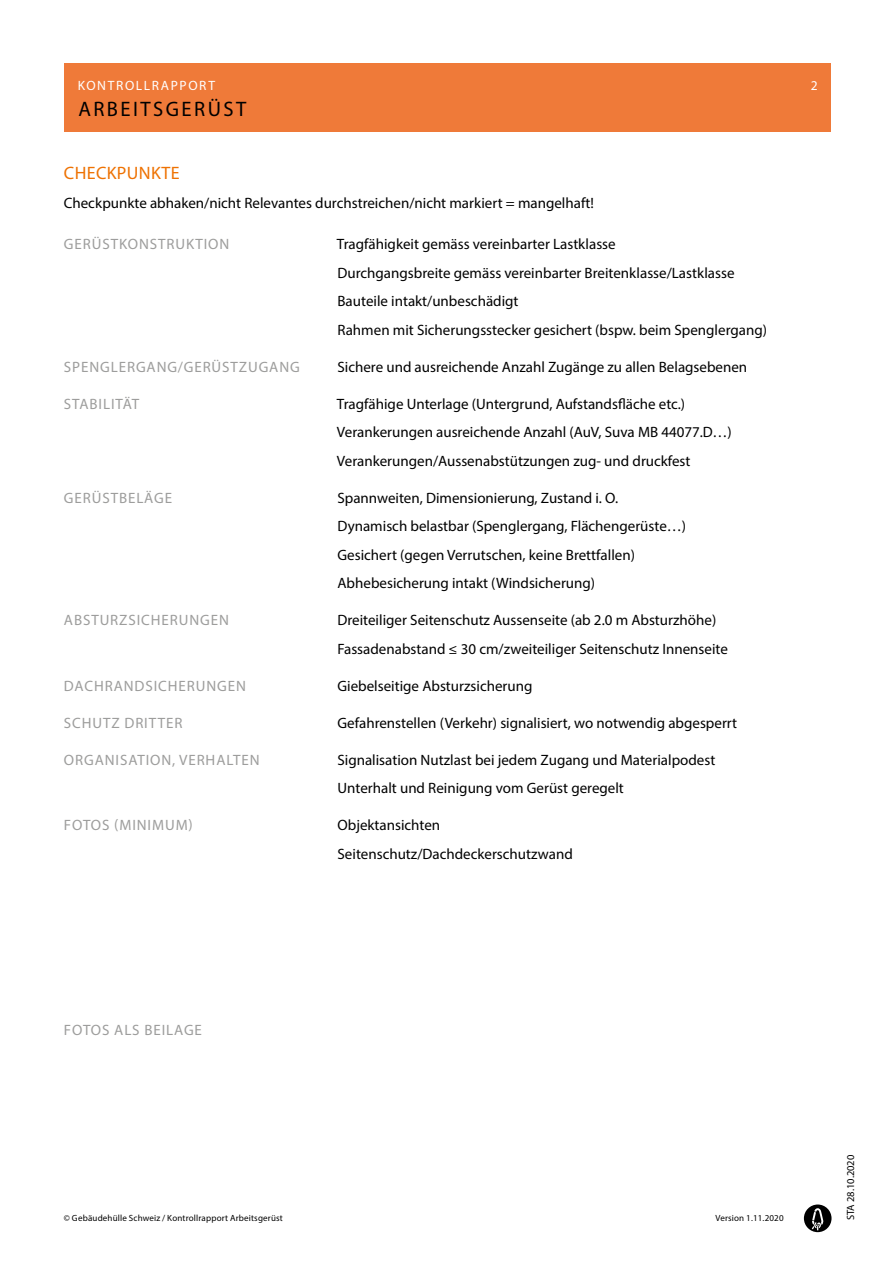
<style>
.page{position:relative;width:893px;height:1263px;background:#fff}
.page>*{position:absolute;margin:0;border:0;box-sizing:border-box;transform-origin:0 0}
.t1{font:21px "Myriad Pro";letter-spacing:.12em;color:#000}
.t2{font:18px "Myriad Pro";letter-spacing:.02em;color:#ee7203}
.t3{font:15px/28.5px "Myriad Pro";color:#000}
.t4{font:15px "Myriad Pro";letter-spacing:.06em;color:#9d9d9c}
.t5{font:13.5px "Myriad Pro";letter-spacing:.12em;color:#fff}
.t6{font:10.5px "Myriad Pro";color:#000}
.t7{font:9px "Myriad Pro";letter-spacing:.02em;color:#000}
</style>
<div class="page">
<div style="left:804px;top:1204px;width:27px;height:28px;background:#000;border-radius:50%"></div>
<svg style="left:812px;top:1208px;width:11px;height:22px"></svg>
<div style="left:64px;top:63px;width:767px;height:68px;background:#ef7a39"></div>
<p class="t5" style="left:78px;top:78px;width:139px">KONTROLLRAPPORT</p>
<p class="t5" style="left:811px;top:78px;width:8px">2</p>
<h1 class="t1" style="left:78px;top:96px;width:169px">ARBEITSGERÜST</h1>
<p class="t2" style="left:64px;top:162px;width:117px">CHECKPUNKTE</p>
<p class="t3" style="left:64px;top:188px;width:532px">Checkpunkte abhaken/nicht Relevantes durchstreichen/nicht markiert = mangelhaft!</p>
<p class="t4" style="left:64px;top:235px;width:167px">GERÜSTKONSTRUKTION</p>
<p class="t3" style="left:337px;top:230px;width:432px">Tragfähigkeit gemäss vereinbarter Lastklasse<br>Durchgangsbreite gemäss vereinbarter Breitenklasse/Lastklasse Bauteile intakt/unbeschädigt<br>Rahmen mit Sicherungsstecker gesichert (bspw. beim Spenglergang)</p>
<p class="t4" style="left:64px;top:357px;width:237px">SPENGLERGANG/GERÜSTZUGANG</p>
<p class="t3" style="left:337px;top:352px;width:411px">Sichere und ausreichende Anzahl Zugänge zu allen Belagsebenen</p>
<p class="t4" style="left:64px;top:394px;width:77px">STABILITÄT</p>
<p class="t3" style="left:337px;top:389px;width:396px">Tragfähige Unterlage (Untergrund, Aufstandsfläche etc.)<br>Verankerungen ausreichende Anzahl (AuV, Suva MB 44077.D…)<br>Verankerungen/Aussenabstützungen zug- und druckfest</p>
<p class="t4" style="left:64px;top:488px;width:110px">GERÜSTBELÄGE</p>
<p class="t3" style="left:337px;top:483px;width:350px">Spannweiten, Dimensionierung, Zustand i. O.<br>Dynamisch belastbar (Spenglergang, Flächengerüste…)<br>Gesichert (gegen Verrutschen, keine Brettfallen)<br>Abhebesicherung intakt (Windsicherung)</p>
<p class="t4" style="left:64px;top:611px;width:166px">ABSTURZSICHERUNGEN</p>
<p class="t3" style="left:337px;top:606px;width:392px">Dreiteiliger Seitenschutz Aussenseite (ab 2.0 m Absturzhöhe)<br>Fassadenabstand ≤ 30 cm/zweiteiliger Seitenschutz Innenseite</p>
<p class="t4" style="left:64px;top:676px;width:184px">DACHRANDSICHERUNGEN</p>
<p class="t3" style="left:337px;top:671px;width:197px">Giebelseitige Absturzsicherung</p>
<p class="t4" style="left:64px;top:713px;width:120px">SCHUTZ DRITTER</p>
<p class="t3" style="left:337px;top:708px;width:401px">Gefahrenstellen (Verkehr) signalisiert, wo notwendig abgesperrt</p>
<p class="t4" style="left:64px;top:750px;width:197px">ORGANISATION, VERHALTEN</p>
<p class="t3" style="left:337px;top:745px;width:379px">Signalisation Nutzlast bei jedem Zugang und Materialpodest<br>Unterhalt und Reinigung vom Gerüst geregelt</p>
<p class="t4" style="left:64px;top:816px;width:130px">FOTOS (MINIMUM)</p>
<p class="t3" style="left:337px;top:811px;width:237px">Objektansichten<br>Seitenschutz/Dachdeckerschutzwand</p>
<p class="t4" style="left:64px;top:1020px;width:140px">FOTOS ALS BEILAGE</p>
<p class="t7" style="left:64px;top:1212px;width:220px">© Gebäudehülle Schweiz / Kontrollrapport Arbeitsgerüst</p>
<p class="t7" style="left:715px;top:1213px;width:70px">Version 1.11.2020</p>
<p class="t6" style="left:844px;top:1220px;width:67px;rotate:-90deg">STA 28.10.2020</p>
</div>
